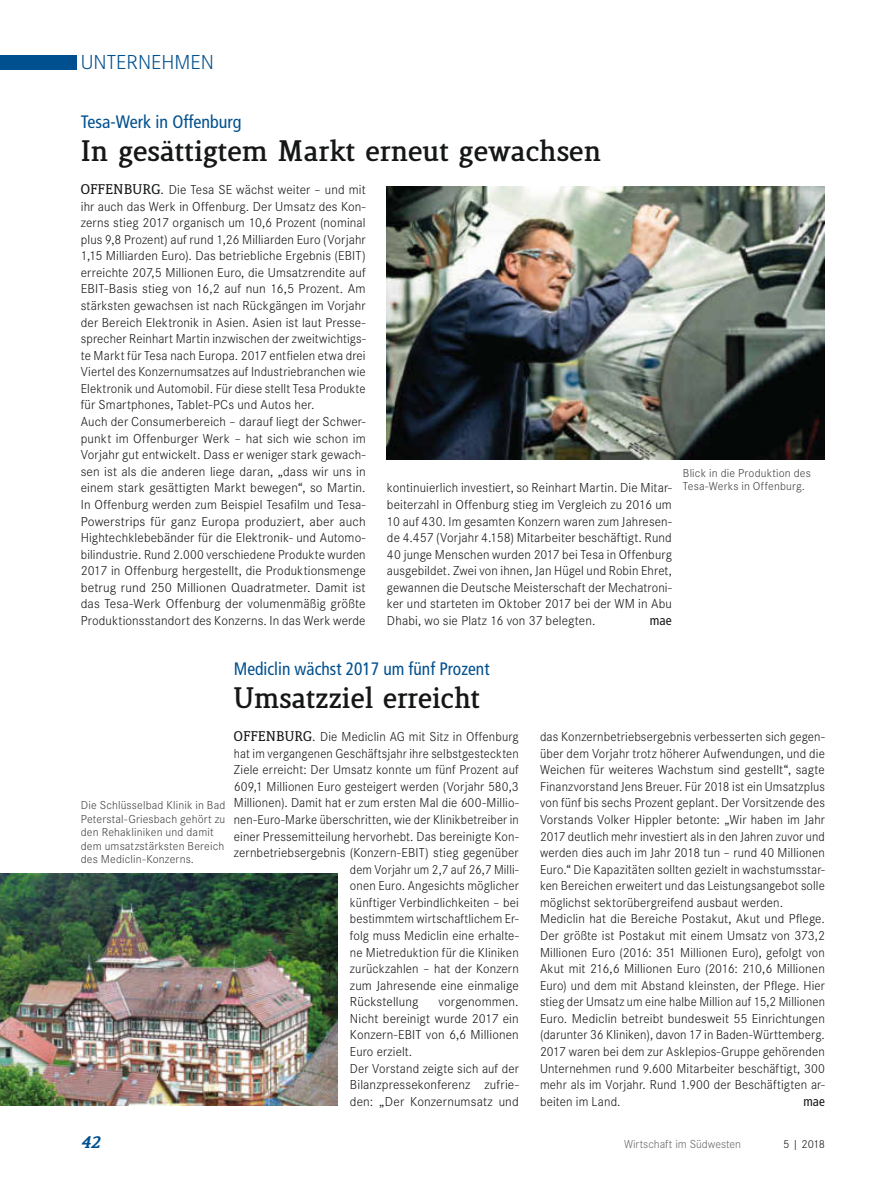
<style>
.page{position:relative;width:893px;height:1191px;background:#fff}
.page>*{position:absolute;margin:0;border:0;box-sizing:border-box;transform-origin:0 0}
.t1{font:800 28.5px "Lenga";color:#151616}
.t2{font:300 21px "Corporate S";color:#00508f}
.t3{font:condensed 18px "Frutiger";color:#00508f}
.t4{font:italic 900 16.5px "Lenga";color:#00508f}
.t5{font:300 13.5px/16.5px "Corporate S";letter-spacing:.01em;color:#151616}
.t6{font:300 13.5px "Corporate S";letter-spacing:.01em;color:#151616;scale:.95 1}
.t7{font:300 13.5px "Corporate S";letter-spacing:.01em;color:#151616;scale:.94 1}
.t8{font:condensed 13.5px "Frutiger";letter-spacing:.005em;color:#151616}
.t9{font:300 12px/13.5px "Corporate S";letter-spacing:.015em;color:#40403f}
.t10{font:300 12px "Corporate S";color:#686867}
.t11{font:300 12px "Corporate S";color:#151616}
.s1{font-family:"Lenga";font-weight:700}
</style>
<div class="page">
<div style="left:0;top:55px;width:77px;height:14px;background:#00508f"></div>
<img style="left:387px;top:186px;width:438px;height:273px">
<img style="left:0;top:873px;width:337px;height:233px">
<h2 class="t2" style="left:81px;top:51px;width:26px">Unternehmen</h2>
<h3 class="t3" style="left:81px;top:111px;width:162px">Tesa-Werk in Offenburg</h3>
<h1 class="t1" style="left:81px;top:137px;width:522px">In gesättigtem Markt erneut gewachsen</h1>
<p class="t5" style="left:81px;top:181px;width:286px"><span class="s1">OFFENBURG.</span> Die Tesa SE wächst weiter – und mit ihr auch das Werk in Offenburg. Der Umsatz des Kon&shy;zerns stieg 2017 organisch um 10,6 Prozent (nominal plus 9,8 Prozent) auf rund 1,26 Milliarden Euro (Vorjahr 1,15 Milliarden Euro). Das betriebliche Ergebnis (EBIT) erreichte 207,5 Millionen Euro, die Umsatzrendite auf EBIT-Basis stieg von 16,2 auf nun 16,5 Prozent. Am stärksten gewachsen ist nach Rückgängen im Vorjahr der Bereich Elektronik in Asien. Asien ist laut Presse&shy;sprecher Reinhart Martin inzwischen der zweitwichtigs&shy;te Markt für Tesa nach Europa. 2017 entfielen etwa drei Viertel des Konzernumsatzes auf Industriebranchen wie Elektronik und Automobil. Für diese stellt Tesa Produkte für Smartphones, Tablet-PCs und Autos her.<br>Auch der Consumerbereich – darauf liegt der Schwer&shy;punkt im Offenburger Werk – hat sich wie schon im Vorjahr gut entwickelt. Dass er weniger stark gewach&shy;sen ist als die anderen liege daran, „dass wir uns in einem stark gesättigten Markt bewegen“, so Martin.<br>In Offenburg werden zum Beispiel Tesafilm und Tesa-Powerstrips für ganz Europa produziert, aber auch Hightechklebebänder für die Elektronik- und Automo&shy;bilindustrie. Rund 2.000 verschiedene Produkte wurden 2017 in Offenburg hergestellt, die Produktionsmenge betrug rund 250 Millionen Quadratmeter. Damit ist das Tesa-Werk Offenburg der volumenmäßig größte Produktionsstandort des Konzerns. In das Werk werde</p>
<p class="t5" style="left:387px;top:480px;width:286px;text-align:justify">kontinuierlich investiert, so Reinhart Martin. Die Mitar&shy;beiterzahl in Offenburg stieg im Vergleich zu 2016 um 10 auf 430. Im gesamten Konzern waren zum Jahresen&shy;de 4.457 (Vorjahr 4.158) Mitarbeiter beschäftigt. Rund 40 junge Menschen wurden 2017 bei Tesa in Offenburg ausgebildet. Zwei von ihnen, Jan Hügel und Robin Ehret, gewannen die Deutsche Meisterschaft der Mechatroni&shy;ker und starteten im Oktober 2017 bei der WM in Abu Dhabi, wo sie Platz 16 von 37 belegten.</p>
<p class="t8" style="left:650px;top:612px;width:23px">mae</p>
<p class="t9" style="left:683px;top:466px;width:129px">Blick in die Produktion des<br>Tesa-Werks in Offenburg.</p>
<p class="t9" style="left:81px;top:799px;width:146px">Die Schlüsselbad Klinik in Bad<br>Peterstal-Griesbach gehört zu den Rehakliniken und damit dem umsatzstärksten Bereich des Mediclin-Konzerns.</p>
<h3 class="t3" style="left:234px;top:658px;width:257px">Mediclin wächst 2017 um fünf Prozent</h3>
<h1 class="t1" style="left:234px;top:684px;width:248px">Umsatzziel erreicht</h1>
<p class="t5" style="left:234px;top:728px;width:286px"><span class="s1">OFFENBURG.</span> Die Mediclin AG mit Sitz in Offenburg</p>
<p class="t6" style="left:234px;top:745px;width:301px">hat im vergangenen Geschäftsjahr ihre selbstgesteckten</p>
<p class="t5" style="left:234px;top:761px;width:286px">Ziele erreicht: Der Umsatz konnte um fünf Prozent auf</p>
<p class="t5" style="left:234px;top:778px;width:286px">609,1 Millionen Euro gesteigert werden (Vorjahr 580,3</p>
<p class="t5" style="left:234px;top:794px;width:286px">Millionen). Damit hat er zum ersten Mal die 600-Millio-</p>
<p class="t6" style="left:234px;top:812px;width:301px">nen-Euro-Marke überschritten, wie der Klinikbetreiber in</p>
<p class="t5" style="left:234px;top:828px;width:286px">einer Pressemitteilung hervorhebt. Das bereinigte Kon-</p>
<p class="t5" style="left:234px;top:844px;width:286px">zernbetriebsergebnis (Konzern-EBIT) stieg gegenüber</p>
<p class="t7" style="left:350px;top:861px;width:181px">dem Vorjahr um 2,7 auf 26,7 Milli-</p>
<p class="t5" style="left:350px;top:877px;width:170px">onen Euro. Angesichts möglicher</p>
<p class="t5" style="left:350px;top:894px;width:170px">künftiger Verbindlichkeiten – bei</p>
<p class="t6" style="left:350px;top:911px;width:179px">bestimmtem wirtschaftlichem Er-</p>
<p class="t5" style="left:350px;top:927px;width:170px">folg muss Mediclin eine erhalte-</p>
<p class="t5" style="left:350px;top:944px;width:170px">ne Mietreduktion für die Kliniken</p>
<p class="t5" style="left:350px;top:960px;width:170px">zurückzahlen – hat der Konzern</p>
<p class="t5" style="left:350px;top:977px;width:170px">zum Jahresende eine einmalige</p>
<p class="t5" style="left:350px;top:993px;width:70px">Rückstellung</p>
<p class="t5" style="left:350px;top:993px;width:170px;text-indent:89px">vorgenommen.<br>Nicht bereinigt wurde 2017 ein<br>Konzern-EBIT von 6,6 Millionen<br>Euro erzielt.<br>Der Vorstand zeigte sich auf der<br>Bilanzpressekonferenz zufrie&shy;den: „Der Konzernumsatz und</p>
<p class="t5" style="left:540px;top:728px;width:286px">das Konzernbetriebsergebnis verbesserten sich gegen&shy;über dem Vorjahr trotz höherer Aufwendungen, und die Weichen für weiteres Wachstum sind gestellt“, sagte Finanzvorstand Jens Breuer. Für 2018 ist ein Umsatzplus von fünf bis sechs Prozent geplant. Der Vorsitzende des Vorstands Volker Hippler betonte: „Wir haben im Jahr 2017 deutlich mehr investiert als in den Jahren zuvor und werden dies auch im Jahr 2018 tun – rund 40 Millionen Euro.“ Die Kapazitäten sollten gezielt in wachstumsstar&shy;ken Bereichen erweitert und das Leistungsangebot solle möglichst sektorübergreifend ausbaut werden.<br>Mediclin hat die Bereiche Postakut, Akut und Pflege.<br>Der größte ist Postakut mit einem Umsatz von 373,2<br>Millionen Euro (2016: 351 Millionen Euro), gefolgt von Akut mit 216,6 Millionen Euro (2016: 210,6 Millionen Euro) und dem mit Abstand kleinsten, der Pflege. Hier stieg der Umsatz um eine halbe Million auf 15,2 Millionen Euro. Mediclin betreibt bundesweit 55 Einrichtungen (darunter 36 Kliniken), davon 17 in Baden-Württemberg.<br>2017 waren bei dem zur Asklepios-Gruppe gehörenden Unternehmen rund 9.600 Mitarbeiter beschäftigt, 300 mehr als im Vorjahr. Rund 1.900 der Beschäftigten ar&shy;beiten im Land.</p>
<p class="t8" style="left:803px;top:1093px;width:23px">mae</p>
<p class="t4" style="left:81px;top:1134px;width:21px">42</p>
<p class="t10" style="left:624px;top:1137px;width:119px">Wirtschaft im Südwesten</p>
<p class="t11" style="left:783px;top:1137px;width:43px">5 | 2018</p>
</div>
